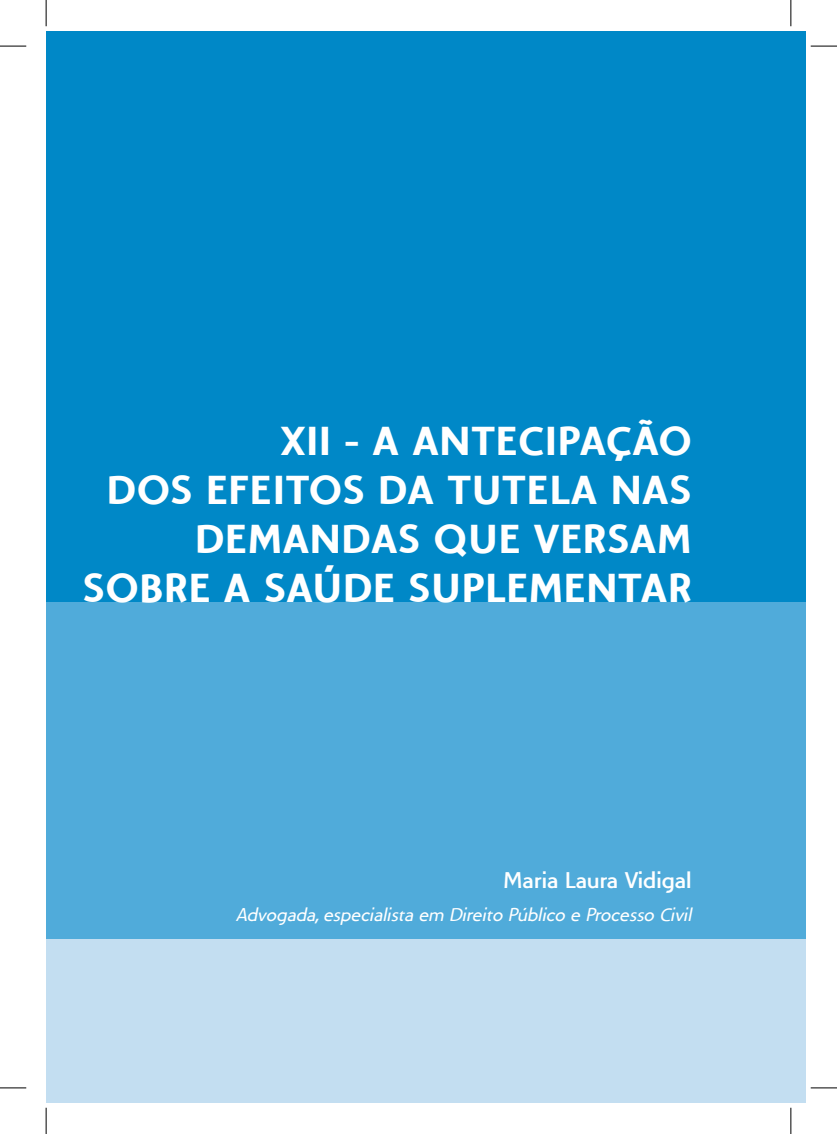
<style>
.page{position:relative;width:837px;height:1134px;background:#fff}
.page>*{position:absolute;margin:0;border:0;box-sizing:border-box;transform-origin:0 0}
.t1{font:700 42px/49px "Unimed";letter-spacing:.02em;color:#fff;text-align:right}
.t2{font:600 23.62px "Unimed";color:#fff}
.t3{font:italic 19.25px "Unimed";color:#fff}
</style>
<div class="page">
<div style="left:46px;top:31px;width:759px;height:1072px;background:#0088c7"></div>
<div style="left:46px;top:602px;width:759px;height:345px;background:#50abda"></div>
<div style="left:46px;top:939px;width:759px;height:164px;background:#c3def1"></div>
<svg style="left:0;top:46px;width:26px;height:1px"></svg>
<svg style="left:810px;top:46px;width:26px;height:1px"></svg>
<svg style="left:0;top:1088px;width:26px;height:1px"></svg>
<svg style="left:810px;top:1088px;width:26px;height:1px"></svg>
<svg style="left:46px;top:0;width:1px;height:26px"></svg>
<svg style="left:46px;top:1108px;width:1px;height:26px"></svg>
<svg style="left:790px;top:0;width:1px;height:26px"></svg>
<svg style="left:790px;top:1108px;width:1px;height:26px"></svg>
<p class="t1" style="left:82px;top:417px;width:610px">XII - A ANTECIPAÇÃO<br>DOS EFEITOS DA TUTELA NAS<br>DEMANDAS QUE VERSAM<br>SOBRE A SAÚDE SUPLEMENTAR</p>
<p class="t2" style="left:503px;top:867px;width:189px">Maria Laura Vidigal</p>
<p class="t3" style="left:236px;top:904px;width:457px">Advogada, especialista em Direito Público e Processo Civil</p>
</div>
